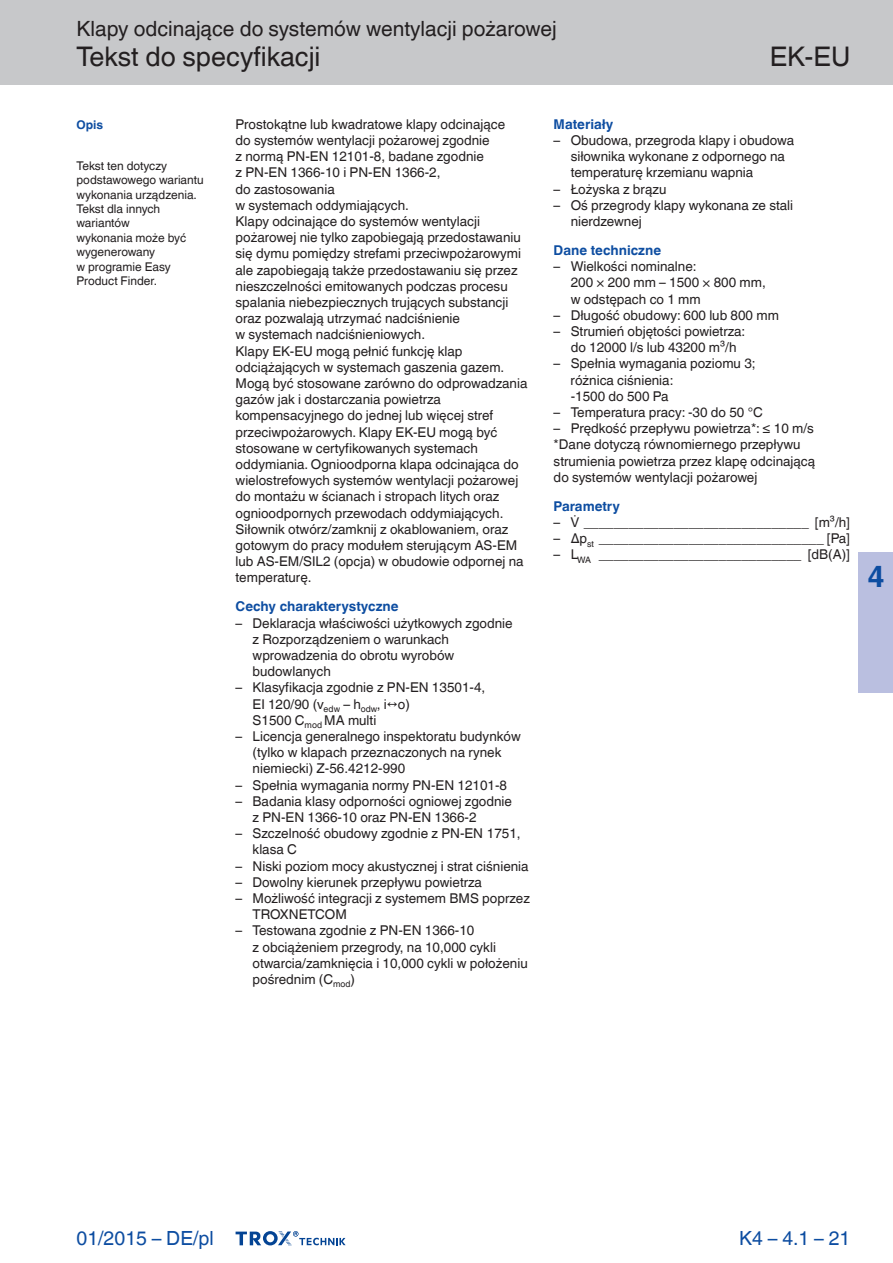
<style>
.page{position:relative;width:893px;height:1263px;background:#fff}
.page>*{position:absolute;margin:0;border:0;box-sizing:border-box;transform-origin:0 0}
.t1{font:700 30px "TROX Helvetica";color:#0d4da1}
.t2{font:27px "TROX Helvetica";color:#231f20}
.t3{font:21px "TROX Helvetica";color:#231f20}
.t4{font:19.5px "TROX Helvetica";color:#0d4da1}
.t5{font:13.5px/16.2px "TROX Helvetica";color:#231f20}
.t6{font:700 13.5px "TROX Helvetica";color:#0d4da1}
.t7{font:12px/14.4px "TROX Helvetica";color:#231f20}
.t8{font:700 12px "TROX Helvetica";color:#0d4da1}
</style>
<div class="page">
<div style="left:0;top:0;width:893px;height:85px;background:#c7c8ca"></div>
<svg style="left:236px;top:1231px;width:110px;height:15px"></svg>
<div style="left:859px;top:553px;width:34px;height:140px;background:#babfe0"></div>
<h3 class="t3" style="left:77px;top:17px;width:482px">Klapy odcinające do systemów wentylacji pożarowej</h3>
<h2 class="t2" style="left:77px;top:41px;width:246px">Tekst do specyfikacji</h2>
<h2 class="t2" style="left:770px;top:41px;width:82px">EK-EU</h2>
<p class="t8" style="left:77px;top:117px;width:28px">Opis</p>
<p class="t7" style="left:77px;top:159px;width:129px">Tekst ten dotyczy podstawowego wariantu wykonania urządzenia.<br>Tekst dla innych wariantów<br>wykonania może być wygenerowany<br>w programie Easy<br>Product Finder.</p>
<p class="t5" style="left:236px;top:116px;width:293px">Prostokątne lub kwadratowe klapy odcinające<br>do systemów wentylacji pożarowej zgodnie<br>z normą PN-EN 12101-8, badane zgodnie<br>z PN-EN 1366-10 i PN-EN 1366-2,<br>do zastosowania<br>w systemach oddymiających.<br>Klapy odcinające do systemów wentylacji pożarowej nie tylko zapobiegają przedostawaniu się dymu pomiędzy strefami przeciwpożarowymi ale zapobiegają także przedostawaniu się przez nieszczelności emitowanych podczas procesu spalania niebezpiecznych trujących substancji oraz pozwalają utrzymać nadciśnienie<br>w systemach nadciśnieniowych.<br>Klapy EK-EU mogą pełnić funkcję klap odciążających w systemach gaszenia gazem.<br>Mogą być stosowane zarówno do odprowadzania gazów jak i dostarczania powietrza kompensacyjnego do jednej lub więcej stref przeciwpożarowych. Klapy EK-EU mogą być stosowane w certyfikowanych systemach oddymiania. Ognioodporna klapa odcinająca do wielostrefowych systemów wentylacji pożarowej do montażu w ścianach i stropach litych oraz ognioodpornych przewodach oddymiających.<br>Siłownik otwórz/zamknij z okablowaniem, oraz gotowym do pracy modułem sterującym AS-EM lub AS-EM/SIL2 (opcja) w obudowie odpornej na temperaturę.</p>
<p class="t6" style="left:236px;top:599px;width:164px">Cechy charakterystyczne</p>
<p class="t5" style="left:253px;top:615px;width:262px;text-indent:-17px">– Deklaracja właściwości użytkowych zgodnie z Rozporządzeniem o warunkach wprowadzenia do obrotu wyrobów budowlanych</p>
<p class="t5" style="left:253px;top:680px;width:234px;text-indent:-17px">– Klasyfikacja zgodnie z PN-EN 13501-4,<br>EI 120/90 (v<sub>edw</sub> – h<sub>odw</sub>, i↔o)<br>S1500 C<sub>mod</sub> MA multi</p>
<p class="t5" style="left:253px;top:728px;width:270px;text-indent:-17px">– Licencja generalnego inspektoratu budynków (tylko w klapach przeznaczonych na rynek niemiecki) Z-56.4212-990</p>
<p class="t5" style="left:236px;top:777px;width:273px">– Spełnia wymagania normy PN-EN 12101-8</p>
<p class="t5" style="left:253px;top:793px;width:261px;text-indent:-17px">– Badania klasy odporności ogniowej zgodnie z PN-EN 1366-10 oraz PN-EN 1366-2</p>
<p class="t5" style="left:253px;top:825px;width:270px;text-indent:-17px">– Szczelność obudowy zgodnie z PN-EN 1751, klasa C</p>
<p class="t5" style="left:236px;top:858px;width:295px">– Niski poziom mocy akustycznej i strat ciśnienia</p>
<p class="t5" style="left:236px;top:874px;width:248px">– Dowolny kierunek przepływu powietrza</p>
<p class="t5" style="left:253px;top:890px;width:279px;text-indent:-17px">– Możliwość integracji z systemem BMS poprzez<br>TROXNETCOM</p>
<p class="t5" style="left:253px;top:923px;width:277px;text-indent:-17px">– Testowana zgodnie z PN-EN 1366-10<br>z obciążeniem przegrody, na 10,000 cykli otwarcia/zamknięcia i 10,000 cykli w położeniu pośrednim (C<sub>mod</sub>)</p>
<p class="t6" style="left:554px;top:116px;width:61px">Materiały</p>
<p class="t5" style="left:571px;top:132px;width:225px;text-indent:-17px">– Obudowa, przegroda klapy i obudowa siłownika wykonane z odpornego na temperaturę krzemianu wapnia</p>
<p class="t5" style="left:554px;top:181px;width:114px">– Łożyska z brązu</p>
<p class="t5" style="left:571px;top:197px;width:224px;text-indent:-17px">– Oś przegrody klapy wykonana ze stali nierdzewnej</p>
<p class="t6" style="left:554px;top:242px;width:109px">Dane techniczne</p>
<p class="t5" style="left:571px;top:258px;width:197px;text-indent:-17px">– Wielkości nominalne:<br>200 × 200 mm – 1500 × 800 mm, w odstępach co 1 mm</p>
<p class="t5" style="left:554px;top:307px;width:227px">– Długość obudowy: 600 lub 800 mm</p>
<p class="t5" style="left:571px;top:323px;width:176px;text-indent:-17px">– Strumień objętości powietrza: do 12000 l/s lub 43200 m³/h</p>
<p class="t5" style="left:571px;top:356px;width:186px;text-indent:-17px">– Spełnia wymagania poziomu 3; różnica ciśnienia:<br>-1500 do 500 Pa</p>
<p class="t5" style="left:554px;top:404px;width:211px">– Temperatura pracy: -30 do 50 °C</p>
<p class="t5" style="left:554px;top:420px;width:263px">– Prędkość przepływu powietrza*: ≤ 10 m/s *Dane dotyczą równomiernego przepływu strumienia powietrza przez klapę odcinającą do systemów wentylacji pożarowej</p>
<p class="t6" style="left:554px;top:498px;width:68px">Parametry</p>
<p class="t5" style="left:554px;top:514px;width:298px">– ______________________________ [m³/h]</p>
<p class="t5" style="left:554px;top:530px;width:298px">– Δp<sub>st</sub> ______________________________ [Pa]</p>
<p class="t5" style="left:554px;top:546px;width:298px">– L<sub>WA</sub> ___________________________ [dB(A)]</p>
<h1 class="t1" style="left:867px;top:559px;width:19px">4</h1>
<h3 class="t4" style="left:77px;top:1227px;width:139px">01/2015 – DE/pl</h3>
<h3 class="t4" style="left:739px;top:1227px;width:113px">K4 – 4.1 – 21</h3>
</div>
